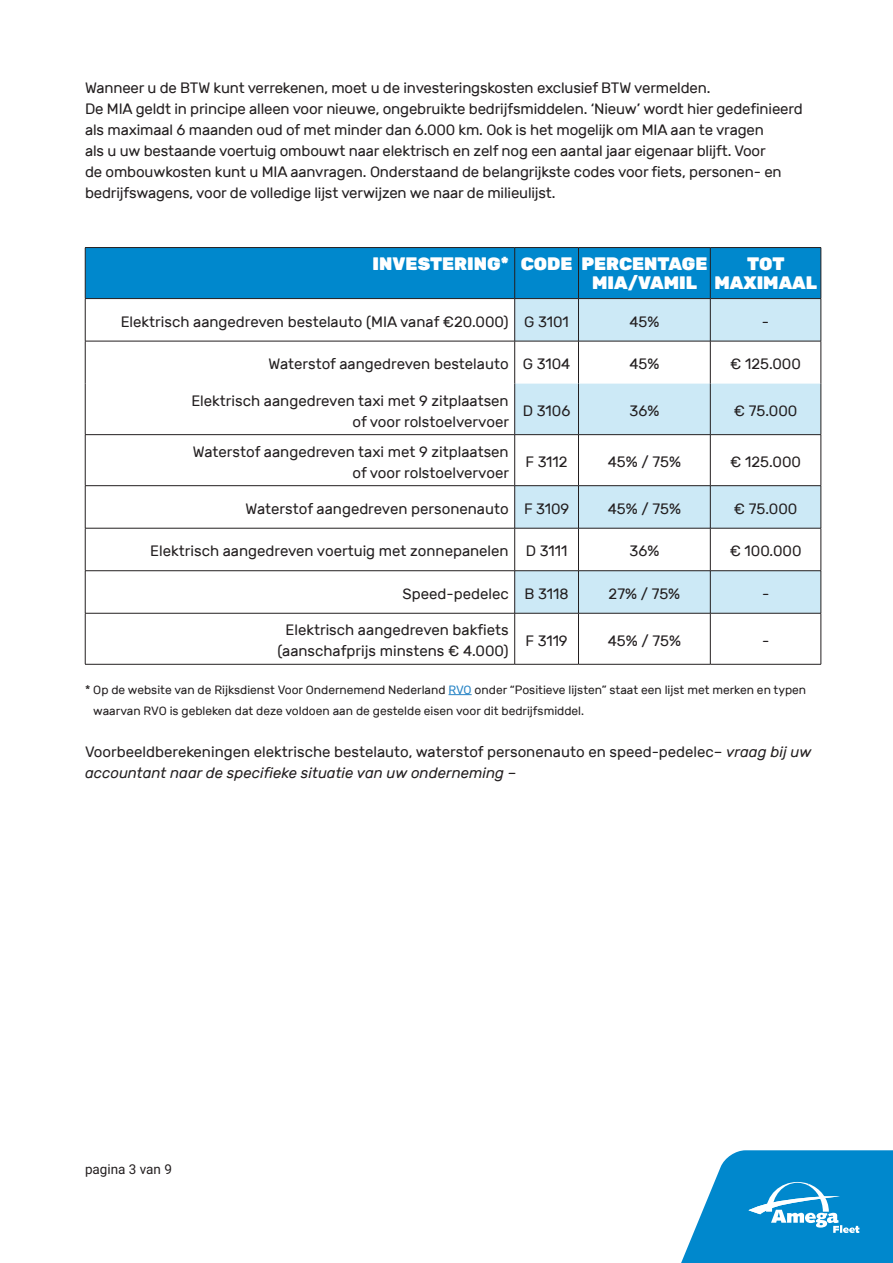
<style>
.page{position:relative;width:893px;height:1263px;background:#fff}
.page>*{position:absolute;margin:0;border:0;box-sizing:border-box;transform-origin:0 0}
.t1{font:900 18px/18.8px "Rubik";color:#fff}
.t2{font:15px/21px "Rubik";letter-spacing:-.01em;color:#231f20}
.t3{font:13.5px "Roboto";color:#231f20}
.t4{font:12px/21px "Rubik";color:#231f20}
.s1{color:#2583c5}
.s2{font-style:italic}
</style>
<div class="page">
<svg style="left:681px;top:1150px;width:212px;height:113px"></svg>
<div style="left:86px;top:248px;width:735px;height:50px;background:#0088cd"></div>
<svg style="left:515px;top:299px;width:306px;height:314px;fill:#cce9f6"></svg>
<hr style="left:85px;top:247px;width:430px;height:1px;background:#231f20">
<hr style="left:85px;top:248px;width:1px;height:50px;background:#231f20">
<hr style="left:515px;top:247px;width:63px;height:1px;background:#231f20">
<hr style="left:514px;top:248px;width:1px;height:50px;background:#231f20">
<hr style="left:578px;top:247px;width:132px;height:1px;background:#231f20">
<hr style="left:578px;top:248px;width:1px;height:50px;background:#231f20">
<hr style="left:710px;top:247px;width:111px;height:1px;background:#231f20">
<hr style="left:710px;top:248px;width:1px;height:50px;background:#231f20">
<hr style="left:821px;top:248px;width:1px;height:50px;background:#231f20">
<hr style="left:85px;top:298px;width:430px;height:1px;background:#231f20">
<hr style="left:85px;top:299px;width:1px;height:42px;background:#231f20">
<hr style="left:515px;top:298px;width:63px;height:1px;background:#231f20">
<hr style="left:514px;top:299px;width:1px;height:42px;background:#231f20">
<hr style="left:578px;top:298px;width:132px;height:1px;background:#231f20">
<hr style="left:578px;top:299px;width:1px;height:42px;background:#231f20">
<hr style="left:710px;top:298px;width:111px;height:1px;background:#231f20">
<hr style="left:710px;top:299px;width:1px;height:42px;background:#231f20">
<hr style="left:821px;top:299px;width:1px;height:42px;background:#231f20">
<hr style="left:85px;top:341px;width:430px;height:1px;background:#231f20">
<hr style="left:85px;top:341px;width:1px;height:43px;background:#231f20">
<hr style="left:515px;top:341px;width:63px;height:1px;background:#231f20">
<hr style="left:514px;top:341px;width:1px;height:43px;background:#231f20">
<hr style="left:578px;top:341px;width:132px;height:1px;background:#231f20">
<hr style="left:578px;top:341px;width:1px;height:43px;background:#231f20">
<hr style="left:710px;top:341px;width:111px;height:1px;background:#231f20">
<hr style="left:710px;top:341px;width:1px;height:43px;background:#231f20">
<hr style="left:821px;top:341px;width:1px;height:43px;background:#231f20">
<hr style="left:85px;top:384px;width:1px;height:50px;background:#231f20">
<hr style="left:514px;top:384px;width:1px;height:50px;background:#231f20">
<hr style="left:578px;top:384px;width:1px;height:50px;background:#231f20">
<hr style="left:710px;top:384px;width:1px;height:50px;background:#231f20">
<hr style="left:821px;top:384px;width:1px;height:50px;background:#231f20">
<hr style="left:85px;top:434px;width:430px;height:1px;background:#231f20">
<hr style="left:85px;top:435px;width:1px;height:50px;background:#231f20">
<hr style="left:515px;top:434px;width:63px;height:1px;background:#231f20">
<hr style="left:514px;top:435px;width:1px;height:50px;background:#231f20">
<hr style="left:578px;top:434px;width:132px;height:1px;background:#231f20">
<hr style="left:578px;top:435px;width:1px;height:50px;background:#231f20">
<hr style="left:710px;top:434px;width:111px;height:1px;background:#231f20">
<hr style="left:710px;top:435px;width:1px;height:50px;background:#231f20">
<hr style="left:821px;top:435px;width:1px;height:50px;background:#231f20">
<hr style="left:85px;top:485px;width:430px;height:1px;background:#231f20">
<hr style="left:85px;top:486px;width:1px;height:42px;background:#231f20">
<hr style="left:515px;top:485px;width:63px;height:1px;background:#231f20">
<hr style="left:514px;top:486px;width:1px;height:42px;background:#231f20">
<hr style="left:578px;top:485px;width:132px;height:1px;background:#231f20">
<hr style="left:578px;top:486px;width:1px;height:42px;background:#231f20">
<hr style="left:710px;top:485px;width:111px;height:1px;background:#231f20">
<hr style="left:710px;top:486px;width:1px;height:42px;background:#231f20">
<hr style="left:821px;top:486px;width:1px;height:42px;background:#231f20">
<hr style="left:85px;top:528px;width:430px;height:1px;background:#231f20">
<hr style="left:85px;top:528px;width:1px;height:42px;background:#231f20">
<hr style="left:515px;top:528px;width:63px;height:1px;background:#231f20">
<hr style="left:514px;top:528px;width:1px;height:42px;background:#231f20">
<hr style="left:578px;top:528px;width:132px;height:1px;background:#231f20">
<hr style="left:578px;top:528px;width:1px;height:42px;background:#231f20">
<hr style="left:710px;top:528px;width:111px;height:1px;background:#231f20">
<hr style="left:710px;top:528px;width:1px;height:42px;background:#231f20">
<hr style="left:821px;top:528px;width:1px;height:42px;background:#231f20">
<hr style="left:85px;top:570px;width:430px;height:1px;background:#231f20">
<hr style="left:85px;top:571px;width:1px;height:42px;background:#231f20">
<hr style="left:515px;top:570px;width:63px;height:1px;background:#231f20">
<hr style="left:514px;top:571px;width:1px;height:42px;background:#231f20">
<hr style="left:578px;top:570px;width:132px;height:1px;background:#231f20">
<hr style="left:578px;top:571px;width:1px;height:42px;background:#231f20">
<hr style="left:710px;top:570px;width:111px;height:1px;background:#231f20">
<hr style="left:710px;top:571px;width:1px;height:42px;background:#231f20">
<hr style="left:821px;top:571px;width:1px;height:42px;background:#231f20">
<hr style="left:85px;top:613px;width:430px;height:1px;background:#231f20">
<hr style="left:85px;top:613px;width:1px;height:51px;background:#231f20">
<hr style="left:515px;top:613px;width:63px;height:1px;background:#231f20">
<hr style="left:514px;top:613px;width:1px;height:51px;background:#231f20">
<hr style="left:578px;top:613px;width:132px;height:1px;background:#231f20">
<hr style="left:578px;top:613px;width:1px;height:51px;background:#231f20">
<hr style="left:710px;top:613px;width:111px;height:1px;background:#231f20">
<hr style="left:710px;top:613px;width:1px;height:51px;background:#231f20">
<hr style="left:821px;top:613px;width:1px;height:51px;background:#231f20">
<hr style="left:85px;top:664px;width:430px;height:1px;background:#231f20">
<hr style="left:515px;top:664px;width:63px;height:1px;background:#231f20">
<hr style="left:578px;top:664px;width:132px;height:1px;background:#231f20">
<hr style="left:710px;top:664px;width:111px;height:1px;background:#231f20">
<svg style="left:449px;top:694px;width:23px;height:1px"></svg>
<p class="t2" style="left:85px;top:77px;width:719px">Wanneer u de BTW kunt verrekenen, moet u de investeringskosten exclusief BTW vermelden.<br>De MIA geldt in principe alleen voor nieuwe, ongebruikte bedrijfsmiddelen. ‘Nieuw’ wordt hier gedefinieerd als maximaal 6 maanden oud of met minder dan 6.000 km. Ook is het mogelijk om MIA aan te vragen<br>als u uw bestaande voertuig ombouwt naar elektrisch en zelf nog een aantal jaar eigenaar blijft. Voor<br>de ombouwkosten kunt u MIA aanvragen. Onderstaand de belangrijkste codes voor fiets, personen- en bedrijfswagens, voor de volledige lijst verwijzen we naar de milieulijst.</p>
<p class="t1" style="left:592px;top:255px;width:117px;text-indent:-219px">INVESTERING* CODE PERCENTAGE<br>MIA/VAMIL</p>
<p class="t1" style="left:714px;top:255px;width:104px;text-align:center">TOT<br>MAXIMAAL</p>
<p class="t2" style="left:121px;top:311px;width:450px">Elektrisch aangedreven bestelauto (MIA vanaf €20.000) G 3101</p>
<p class="t2" style="left:629px;top:311px;width:32px">45%</p>
<p class="t2" style="left:762px;top:311px;width:9px">-</p>
<p class="t2" style="left:269px;top:354px;width:303px">Waterstof aangedreven bestelauto G 3104</p>
<p class="t2" style="left:629px;top:354px;width:32px">45%</p>
<p class="t2" style="left:730px;top:354px;width:72px">€ 125.000</p>
<p class="t2" style="left:191px;top:390px;width:319px;text-align:right">Elektrisch aangedreven taxi met 9 zitplaatsen of voor rolstoelvervoer</p>
<p class="t2" style="left:523px;top:401px;width:49px">D 3106</p>
<p class="t2" style="left:629px;top:401px;width:31px">36%</p>
<p class="t2" style="left:734px;top:401px;width:65px">€ 75.000</p>
<p class="t2" style="left:193px;top:441px;width:318px;text-align:right">Waterstof aangedreven taxi met 9 zitplaatsen of voor rolstoelvervoer</p>
<p class="t2" style="left:526px;top:452px;width:44px">F 3112</p>
<p class="t2" style="left:608px;top:452px;width:75px">45% / 75%</p>
<p class="t2" style="left:730px;top:452px;width:72px">€ 125.000</p>
<p class="t2" style="left:246px;top:499px;width:325px">Waterstof aangedreven personenauto F 3109</p>
<p class="t2" style="left:608px;top:499px;width:75px">45% / 75%</p>
<p class="t2" style="left:734px;top:499px;width:65px">€ 75.000</p>
<p class="t2" style="left:150px;top:541px;width:419px">Elektrisch aangedreven voertuig met zonnepanelen D 3111</p>
<p class="t2" style="left:629px;top:541px;width:31px">36%</p>
<p class="t2" style="left:730px;top:541px;width:73px">€ 100.000</p>
<p class="t2" style="left:403px;top:584px;width:168px">Speed-pedelec B 3118</p>
<p class="t2" style="left:609px;top:584px;width:73px">27% / 75%</p>
<p class="t2" style="left:762px;top:584px;width:9px">-</p>
<p class="t2" style="left:278px;top:620px;width:233px;text-align:center">Elektrisch aangedreven bakfiets (aanschafprijs minstens € 4.000)</p>
<p class="t2" style="left:526px;top:630px;width:44px">F 3119</p>
<p class="t2" style="left:608px;top:630px;width:75px">45% / 75%</p>
<p class="t2" style="left:762px;top:630px;width:9px">-</p>
<p class="t4" style="left:93px;top:679px;width:714px;text-indent:-8px">* Op de website van de Rijksdienst Voor Ondernemend Nederland <span class="s1">RVO</span> onder “Positieve lijsten” staat een lijst met merken en typen waarvan RVO is gebleken dat deze voldoen aan de gestelde eisen voor dit bedrijfsmiddel.</p>
<p class="t2" style="left:85px;top:741px;width:728px">Voorbeeldberekeningen elektrische bestelauto, waterstof personenauto en speed-pedelec– <span class="s2">vraag bij uw accountant naar de specifieke situatie van uw onderneming –</span></p>
<p class="t3" style="left:85px;top:1159px;width:88px">pagina 3 van 9</p>
</div>
